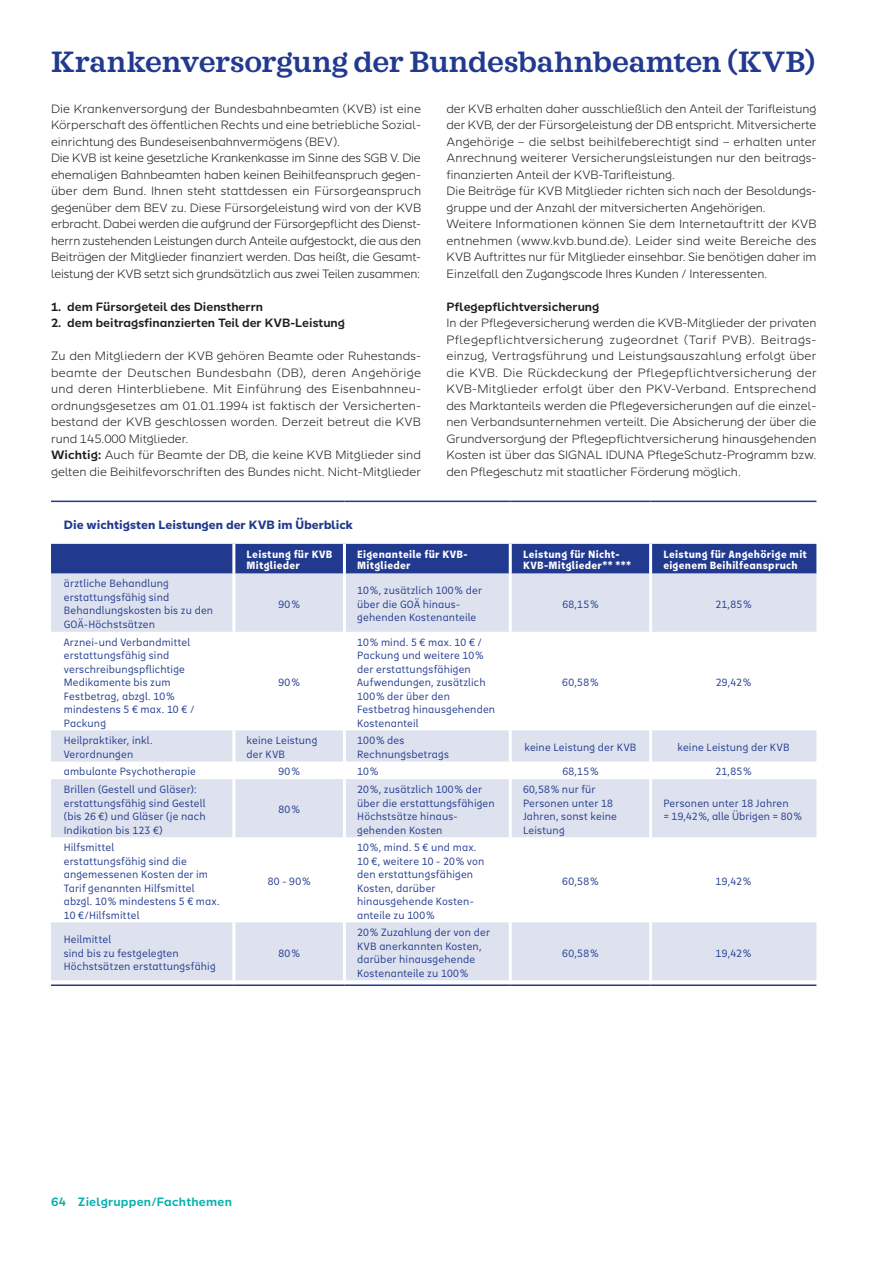
<style>
.page{position:relative;width:893px;height:1263px;background:#fff}
.page>*{position:absolute;margin:0;border:0;box-sizing:border-box;transform-origin:0 0}
.t1{font:600 30px "SI Serif";letter-spacing:-.005em;color:#213a8f}
.t2{font:300 12px/16.5px "SI Sans";color:#1d1d1b}
.t3{font:600 12px "SI Sans";color:#1d1d1b}
.t4{font:700 12px "SI Sans";color:#213a8f}
.t5{font:600 12px "SI Sans";letter-spacing:.02em;color:#00b0ad}
.t6{font:10.5px/13.5px "SI Sans Cn";letter-spacing:.015em;color:#213a8f}
.t7{font:700 10.5px/10.5px "SI Sans Cn";letter-spacing:.025em;color:#fff}
.s1{font-weight:600}
</style>
<div class="page">
<div style="left:51px;top:544px;width:765px;height:30px;background:#213a8f"></div>
<svg style="left:51px;top:574px;width:765px;height:406px"></svg>
<svg style="left:51px;top:980px;width:765px;height:1px"></svg>
<hr style="left:51px;top:501px;width:183px;height:1px;background:#213a8f">
<hr style="left:234px;top:501px;width:110px;height:1px;background:#213a8f">
<hr style="left:344px;top:501px;width:166px;height:1px;background:#213a8f">
<hr style="left:510px;top:501px;width:141px;height:1px;background:#213a8f">
<hr style="left:651px;top:501px;width:165px;height:1px;background:#213a8f">
<hr style="left:51px;top:984px;width:183px;height:2px;background:#213a8f">
<hr style="left:234px;top:984px;width:110px;height:2px;background:#213a8f">
<hr style="left:344px;top:984px;width:166px;height:2px;background:#213a8f">
<hr style="left:510px;top:984px;width:141px;height:2px;background:#213a8f">
<hr style="left:651px;top:984px;width:165px;height:2px;background:#213a8f">
<hr style="left:343px;top:544px;width:3px;height:30px;background:#fff">
<hr style="left:649px;top:544px;width:3px;height:30px;background:#fff">
<hr style="left:232px;top:574px;width:3px;height:58px;background:#fff">
<hr style="left:232px;top:632px;width:3px;height:98px;background:#fff">
<hr style="left:232px;top:730px;width:3px;height:31px;background:#fff">
<hr style="left:232px;top:761px;width:3px;height:18px;background:#fff">
<hr style="left:232px;top:779px;width:3px;height:58px;background:#fff">
<hr style="left:232px;top:837px;width:3px;height:85px;background:#fff">
<hr style="left:232px;top:922px;width:3px;height:58px;background:#fff">
<hr style="left:232px;top:544px;width:3px;height:30px;background:#fff">
<hr style="left:509px;top:544px;width:3px;height:30px;background:#fff">
<hr style="left:343px;top:574px;width:3px;height:58px;background:#fff">
<hr style="left:509px;top:574px;width:3px;height:58px;background:#fff">
<hr style="left:649px;top:574px;width:3px;height:58px;background:#fff">
<hr style="left:343px;top:632px;width:3px;height:98px;background:#fff">
<hr style="left:509px;top:632px;width:3px;height:98px;background:#fff">
<hr style="left:649px;top:632px;width:3px;height:98px;background:#fff">
<hr style="left:343px;top:730px;width:3px;height:31px;background:#fff">
<hr style="left:509px;top:730px;width:3px;height:31px;background:#fff">
<hr style="left:649px;top:730px;width:3px;height:31px;background:#fff">
<hr style="left:343px;top:761px;width:3px;height:18px;background:#fff">
<hr style="left:509px;top:761px;width:3px;height:18px;background:#fff">
<hr style="left:649px;top:761px;width:3px;height:18px;background:#fff">
<hr style="left:343px;top:779px;width:3px;height:58px;background:#fff">
<hr style="left:509px;top:779px;width:3px;height:58px;background:#fff">
<hr style="left:649px;top:779px;width:3px;height:58px;background:#fff">
<hr style="left:343px;top:837px;width:3px;height:85px;background:#fff">
<hr style="left:509px;top:837px;width:3px;height:85px;background:#fff">
<hr style="left:649px;top:837px;width:3px;height:85px;background:#fff">
<hr style="left:343px;top:922px;width:3px;height:58px;background:#fff">
<hr style="left:509px;top:922px;width:3px;height:58px;background:#fff">
<hr style="left:649px;top:922px;width:3px;height:58px;background:#fff">
<h1 class="t1" style="left:51px;top:43px;width:766px">Krankenversorgung der Bundesbahnbeamten (KVB)</h1>
<p class="t2" style="left:51px;top:100px;width:372px">Die Krankenversorgung der Bundesbahnbeamten (KVB) ist eine Körperschaft des öffentlichen Rechts und eine betriebliche Sozial&shy;einrichtung des Bundeseisenbahnvermögens (BEV).<br>Die KVB ist keine gesetzliche Krankenkasse im Sinne des SGB V. Die ehemaligen Bahnbeamten haben keinen Beihilfeanspruch gegen&shy;über dem Bund. Ihnen steht stattdessen ein Fürsorgeanspruch gegenüber dem BEV zu. Diese Fürsorgeleistung wird von der KVB erbracht. Dabei werden die aufgrund der Fürsorgepflicht des Dienst&shy;herrn zustehenden Leistungen durch Anteile aufgestockt, die aus den Beiträgen der Mitglieder finanziert werden. Das heißt, die Gesamt&shy;leistung der KVB setzt sich grundsätzlich aus zwei Teilen zusammen:</p>
<p class="t3" style="left:51px;top:298px;width:214px">1. dem Fürsorgeteil des Dienstherrn</p>
<p class="t3" style="left:51px;top:314px;width:296px">2. dem beitragsfinanzierten Teil der KVB-Leistung</p>
<p class="t2" style="left:51px;top:347px;width:372px">Zu den Mitgliedern der KVB gehören Beamte oder Ruhestands&shy;beamte der Deutschen Bundesbahn (DB), deren Angehörige und deren Hinterbliebene. Mit Einführung des Eisenbahnneu&shy;ordnungsgesetzes am 01.01.1994 ist faktisch der Versicherten&shy;bestand der KVB geschlossen worden. Derzeit betreut die KVB rund 145.000 Mitglieder.<br><span class="s1">Wichtig:</span> Auch für Beamte der DB, die keine KVB Mitglieder sind gelten die Beihilfevorschriften des Bundes nicht. Nicht-Mitglieder</p>
<p class="t2" style="left:446px;top:100px;width:372px">der KVB erhalten daher ausschließlich den Anteil der Tarifleistung der KVB, der der Fürsorgeleistung der DB entspricht. Mitversicherte Angehörige – die selbst beihilfeberechtigt sind – erhalten unter Anrechnung weiterer Versicherungsleistungen nur den beitrags&shy;finanzierten Anteil der KVB-Tarifleistung.<br>Die Beiträge für KVB Mitglieder richten sich nach der Besoldungs&shy;gruppe und der Anzahl der mitversicherten Angehörigen.<br>Weitere Informationen können Sie dem Internetauftritt der KVB entnehmen (www.kvb.bund.de). Leider sind weite Bereiche des KVB Auftrittes nur für Mitglieder einsehbar. Sie benötigen daher im Einzelfall den Zugangscode Ihres Kunden / Interessenten.</p>
<p class="t3" style="left:446px;top:298px;width:154px">Pflegepflichtversicherung</p>
<p class="t2" style="left:446px;top:314px;width:372px;text-align:justify">In der Pflegeversicherung werden die KVB-Mitglieder der privaten Pflegepflichtversicherung zugeordnet (Tarif PVB). Beitrags&shy;einzug, Vertragsführung und Leistungsauszahlung erfolgt über die KVB. Die Rückdeckung der Pflegepflichtversicherung der KVB-Mitglieder erfolgt über den PKV-Verband. Entsprechend des Marktanteils werden die Pflegeversicherungen auf die einzel&shy;nen Verbandsunternehmen verteilt. Die Absicherung der über die Grundversorgung der Pflegepflichtversicherung hinausgehenden Kosten ist über das SIGNAL IDUNA PflegeSchutz-Programm bzw. den Pflegeschutz mit staatlicher Förderung möglich.</p>
<p class="t4" style="left:64px;top:515px;width:291px">Die wichtigsten Leistungen der KVB im Überblick</p>
<p class="t7" style="left:247px;top:548px;width:87px">Leistung für KVB<br>Mitglieder</p>
<p class="t7" style="left:357px;top:548px;width:111px">Eigenanteile für KVB-<br>Mitglieder</p>
<p class="t7" style="left:523px;top:548px;width:110px">Leistung für Nicht--<br>KVB-Mitglieder** ***</p>
<p class="t7" style="left:663px;top:548px;width:145px">Leistung für Angehörige mit eigenem Beihilfeanspruch</p>
<p class="t6" style="left:64px;top:576px;width:151px">ärztliche Behandlung erstattungsfähig sind<br>Behandlungskosten bis zu den<br>GOÄ-Höchstsätzen</p>
<p class="t6" style="left:357px;top:583px;width:126px">10%, zusätzlich 100% der über die GOÄ hinaus&shy;gehenden Kostenanteile</p>
<p class="t6" style="left:278px;top:596px;width:23px">90%</p>
<p class="t6" style="left:562px;top:596px;width:38px">68,15%</p>
<p class="t6" style="left:715px;top:596px;width:38px">21,85%</p>
<p class="t6" style="left:64px;top:634px;width:132px">Arznei-und Verbandmittel erstattungsfähig sind verschreibungspflichtige<br>Medikamente bis zum<br>Festbetrag, abzgl. 10% mindestens 5 € max. 10 € /<br>Packung</p>
<p class="t6" style="left:278px;top:675px;width:23px">90%</p>
<p class="t6" style="left:357px;top:634px;width:140px">10% mind. 5 € max. 10 € /<br>Packung und weitere 10% der erstattungsfähigen<br>Aufwendungen, zusätzlich<br>100% der über den<br>Festbetrag hinausgehenden<br>Kostenanteil</p>
<p class="t6" style="left:562px;top:675px;width:38px">60,58%</p>
<p class="t6" style="left:716px;top:675px;width:37px">29,42%</p>
<p class="t6" style="left:64px;top:733px;width:90px">Heilpraktiker, inkl.<br>Verordnungen</p>
<p class="t6" style="left:247px;top:733px;width:72px">keine Leistung der KVB</p>
<p class="t6" style="left:357px;top:733px;width:93px">100% des<br>Rechnungsbetrags</p>
<p class="t6" style="left:524px;top:740px;width:113px">keine Leistung der KVB</p>
<p class="t6" style="left:677px;top:740px;width:113px">keine Leistung der KVB</p>
<p class="t6" style="left:64px;top:764px;width:134px">ambulante Psychotherapie</p>
<p class="t6" style="left:278px;top:764px;width:23px">90%</p>
<p class="t6" style="left:357px;top:764px;width:23px">10%</p>
<p class="t6" style="left:562px;top:764px;width:38px">68,15%</p>
<p class="t6" style="left:715px;top:764px;width:38px">21,85%</p>
<p class="t6" style="left:64px;top:782px;width:143px">Brillen (Gestell und Gläser): erstattungsfähig sind Gestell (bis 26 €) und Gläser (je nach<br>Indikation bis 123 €)</p>
<p class="t6" style="left:357px;top:782px;width:139px">20%, zusätzlich 100% der über die erstattungsfähigen<br>Höchstsätze hinaus&shy;gehenden Kosten</p>
<p class="t6" style="left:523px;top:782px;width:95px">60,58% nur für<br>Personen unter 18<br>Jahren, sonst keine<br>Leistung</p>
<p class="t6" style="left:663px;top:795px;width:140px">Personen unter 18 Jahren<br>= 19,42%, alle Übrigen = 80%</p>
<p class="t6" style="left:278px;top:802px;width:23px">80%</p>
<p class="t6" style="left:64px;top:840px;width:157px">Hilfsmittel<br>erstattungsfähig sind die angemessenen Kosten der im<br>Tarif genannten Hilfsmittel abzgl. 10% mindestens 5 € max.<br>10 €/Hilfsmittel</p>
<p class="t6" style="left:64px;top:932px;width:153px">Heilmittel<br>sind bis zu festgelegten<br>Höchstsätzen erstattungsfähig</p>
<p class="t6" style="left:268px;top:874px;width:44px">80 - 90%</p>
<p class="t6" style="left:278px;top:945px;width:23px">80%</p>
<p class="t6" style="left:357px;top:840px;width:129px">10%, mind. 5 € und max.<br>10 €, weitere 10 - 20% von den erstattungsfähigen<br>Kosten, darüber hinausgehende Kosten&shy;anteile zu 100%</p>
<p class="t6" style="left:357px;top:925px;width:134px">20% Zuzahlung der von der<br>KVB anerkannten Kosten, darüber hinausgehende<br>Kostenanteile zu 100%</p>
<p class="t6" style="left:562px;top:874px;width:38px">60,58%</p>
<p class="t6" style="left:716px;top:874px;width:37px">19,42%</p>
<p class="t6" style="left:562px;top:945px;width:38px">60,58%</p>
<p class="t6" style="left:716px;top:945px;width:37px">19,42%</p>
<p class="t5" style="left:51px;top:1193px;width:183px">64 Zielgruppen/Fachthemen</p>
</div>
